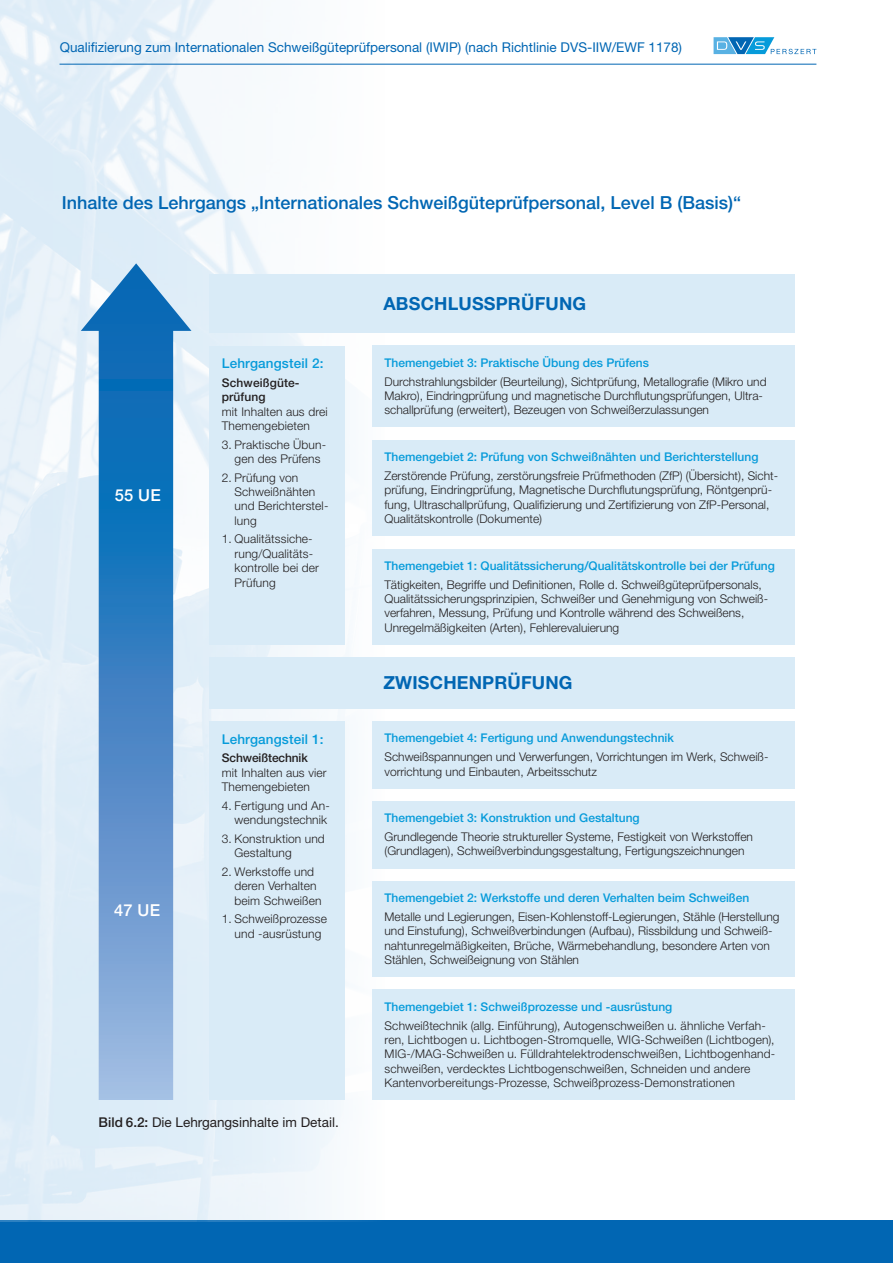
<style>
.page{position:relative;width:893px;height:1263px;background:#fff}
.page>*{position:absolute;margin:0;border:0;box-sizing:border-box;transform-origin:0 0}
.t1{font:500 18px "Helvetica Neue LT Std";color:#0166b3}
.t2{font:700 18px "Helvetica Neue LT Std";letter-spacing:.01em;color:#0166b3}
.t3{font:500 16.5px "Helvetica Neue LT Std";letter-spacing:.01em;color:#fff}
.t4{font:13.5px "Helvetica Neue LT Std";color:#0166b3}
.t5{font:13.5px "Helvetica Neue LT Std";color:#231f20}
.t6{font:500 13.5px "Helvetica Neue LT Std";letter-spacing:.01em;color:#069bda}
.t7{font:300 12px/14.4px "Helvetica Neue LT Std";color:#231f20}
.t8{font:500 12px "Helvetica Neue LT Std";color:#069bda}
.t9{font:500 12px/14.4px "Helvetica Neue LT Std";letter-spacing:.01em;color:#231f20}
.t10{font:500 12px "Helvetica Neue LT Std";letter-spacing:-.01em;color:#231f20}
.s1{font-weight:500}
</style>
<div class="page">
<div style="left:0;top:1220px;width:893px;height:43px;background:#0166b3"></div>
<svg style="left:714px;top:37px;width:102px;height:17px"></svg>
<img style="left:0;top:0;width:384px;height:1221px">
<svg style="left:81px;top:263px;width:110px;height:837px;background:#79aad7"></svg>
<hr style="left:60px;top:64px;width:756px;height:1px;background:#0166b3">
<div style="left:209px;top:657px;width:585px;height:51px;background:#d9ebf7"></div>
<div style="left:209px;top:275px;width:585px;height:58px;background:#d9ebf7"></div>
<div style="left:209px;top:721px;width:136px;height:379px;background:#d9ebf7"></div>
<div style="left:209px;top:346px;width:136px;height:299px;background:#d9ebf7"></div>
<div style="left:372px;top:346px;width:422px;height:81px;background:#d9ebf7"></div>
<div style="left:372px;top:440px;width:422px;height:96px;background:#d9ebf7"></div>
<div style="left:372px;top:549px;width:422px;height:96px;background:#d9ebf7"></div>
<div style="left:372px;top:721px;width:422px;height:67px;background:#d9ebf7"></div>
<div style="left:372px;top:801px;width:422px;height:67px;background:#d9ebf7"></div>
<div style="left:372px;top:990px;width:422px;height:110px;background:#d9ebf7"></div>
<div style="left:372px;top:881px;width:422px;height:96px;background:#d9ebf7"></div>
<p class="t4" style="left:60px;top:39px;width:624px">Qualifizierung zum Internationalen Schweißgüteprüfpersonal (IWIP) (nach Richtlinie DVS-IIW/EWF 1178)</p>
<h1 class="t1" style="left:62px;top:192px;width:681px">Inhalte des Lehrgangs „Internationales Schweißgüteprüfpersonal, Level B (Basis)“</h1>
<h2 class="t3" style="left:115px;top:485px;width:47px">55 UE</h2>
<h2 class="t3" style="left:114px;top:901px;width:47px">47 UE</h2>
<p class="t6" style="left:222px;top:355px;width:103px">Lehrgangsteil 2:</p>
<p class="t9" style="left:222px;top:375px;width:79px">Schweißgüte&shy;prüfung</p>
<p class="t7" style="left:222px;top:404px;width:107px">mit Inhalten aus drei<br>Themengebieten</p>
<p class="t7" style="left:222px;top:437px;width:106px;text-align:center">3. Praktische Übun&shy;gen des Prüfens</p>
<p class="t7" style="left:235px;top:470px;width:95px;text-indent:-13px">2. Prüfung von<br>Schweißnähten und Berichterstel&shy;lung</p>
<p class="t7" style="left:235px;top:532px;width:86px;text-indent:-13px">1. Qualitätssiche&shy;rung/Qualitäts&shy;kontrolle bei der<br>Prüfung</p>
<p class="t6" style="left:222px;top:731px;width:103px">Lehrgangsteil 1:</p>
<p class="t10" style="left:222px;top:751px;width:88px">Schweißtechnik</p>
<p class="t7" style="left:222px;top:765px;width:106px">mit Inhalten aus vier<br>Themengebieten</p>
<p class="t7" style="left:222px;top:798px;width:110px;text-align:right">4. Fertigung und An&shy;wendungstechnik</p>
<p class="t7" style="left:235px;top:831px;width:92px;text-indent:-13px">3. Konstruktion und<br>Gestaltung</p>
<p class="t7" style="left:235px;top:864px;width:88px;text-indent:-13px">2. Werkstoffe und deren Verhalten beim Schweißen</p>
<p class="t7" style="left:222px;top:911px;width:107px;text-align:center">1. Schweißprozesse und -ausrüstung</p>
<p class="t5" style="left:99px;top:1114px;width:242px"><span class="s1">Bild 6.2:</span> Die Lehrgangsinhalte im Detail.</p>
<h1 class="t2" style="left:383px;top:293px;width:204px">ABSCHLUSSPRÜFUNG</h1>
<p class="t8" style="left:384px;top:356px;width:266px">Themengebiet 3: Praktische Übung des Prüfens</p>
<p class="t7" style="left:384px;top:374px;width:384px">Durchstrahlungsbilder (Beurteilung), Sichtprüfung, Metallografie (Mikro und<br>Makro), Eindringprüfung und magnetische Durchflutungsprüfungen, Ultra&shy;schallprüfung (erweitert), Bezeugen von Schweißerzulassungen</p>
<p class="t8" style="left:384px;top:450px;width:375px">Themengebiet 2: Prüfung von Schweißnähten und Berichterstellung</p>
<p class="t7" style="left:384px;top:468px;width:395px">Zerstörende Prüfung, zerstörungsfreie Prüfmethoden (ZfP) (Übersicht), Sicht&shy;prüfung, Eindringprüfung, Magnetische Durchflutungsprüfung, Röntgenprü&shy;fung, Ultraschallprüfung, Qualifizierung und Zertifizierung von ZfP-Personal, Qualitätskontrolle (Dokumente)</p>
<p class="t8" style="left:384px;top:559px;width:392px">Themengebiet 1: Qualitätssicherung/Qualitätskontrolle bei der Prüfung</p>
<p class="t7" style="left:384px;top:577px;width:385px">Tätigkeiten, Begriffe und Definitionen, Rolle d. Schweißgüteprüfpersonals, Qualitätssicherungsprinzipien, Schweißer und Genehmigung von Schweiß&shy;verfahren, Messung, Prüfung und Kontrolle während des Schweißens, Unregelmäßigkeiten (Arten), Fehlerevaluierung</p>
<h1 class="t2" style="left:383px;top:672px;width:191px">ZWISCHENPRÜFUNG</h1>
<p class="t8" style="left:384px;top:731px;width:291px">Themengebiet 4: Fertigung und Anwendungstechnik</p>
<p class="t7" style="left:384px;top:749px;width:385px">Schweißspannungen und Verwerfungen, Vorrichtungen im Werk, Schweiß&shy;vorrichtung und Einbauten, Arbeitsschutz</p>
<p class="t8" style="left:384px;top:811px;width:257px">Themengebiet 3: Konstruktion und Gestaltung</p>
<p class="t7" style="left:384px;top:829px;width:370px">Grundlegende Theorie struktureller Systeme, Festigkeit von Werkstoffen (Grundlagen), Schweißverbindungsgestaltung, Fertigungszeichnungen</p>
<p class="t8" style="left:384px;top:891px;width:366px">Themengebiet 2: Werkstoffe und deren Verhalten beim Schweißen</p>
<p class="t7" style="left:384px;top:909px;width:396px">Metalle und Legierungen, Eisen-Kohlenstoff-Legierungen, Stähle (Herstellung und Einstufung), Schweißverbindungen (Aufbau), Rissbildung und Schweiß&shy;nahtunregelmäßigkeiten, Brüche, Wärmebehandlung, besondere Arten von Stählen, Schweißeignung von Stählen</p>
<p class="t8" style="left:384px;top:999px;width:289px">Themengebiet 1: Schweißprozesse und -ausrüstung</p>
<p class="t7" style="left:384px;top:1018px;width:392px">Schweißtechnik (allg. Einführung), Autogenschweißen u. ähnliche Verfah&shy;ren, Lichtbogen u. Lichtbogen-Stromquelle, WIG-Schweißen (Lichtbogen), MIG-/MAG-Schweißen u. Fülldrahtelektrodenschweißen, Lichtbogenhand&shy;schweißen, verdecktes Lichtbogenschweißen, Schneiden und andere Kantenvorbereitungs-Prozesse, Schweißprozess-Demonstrationen</p>
</div>
